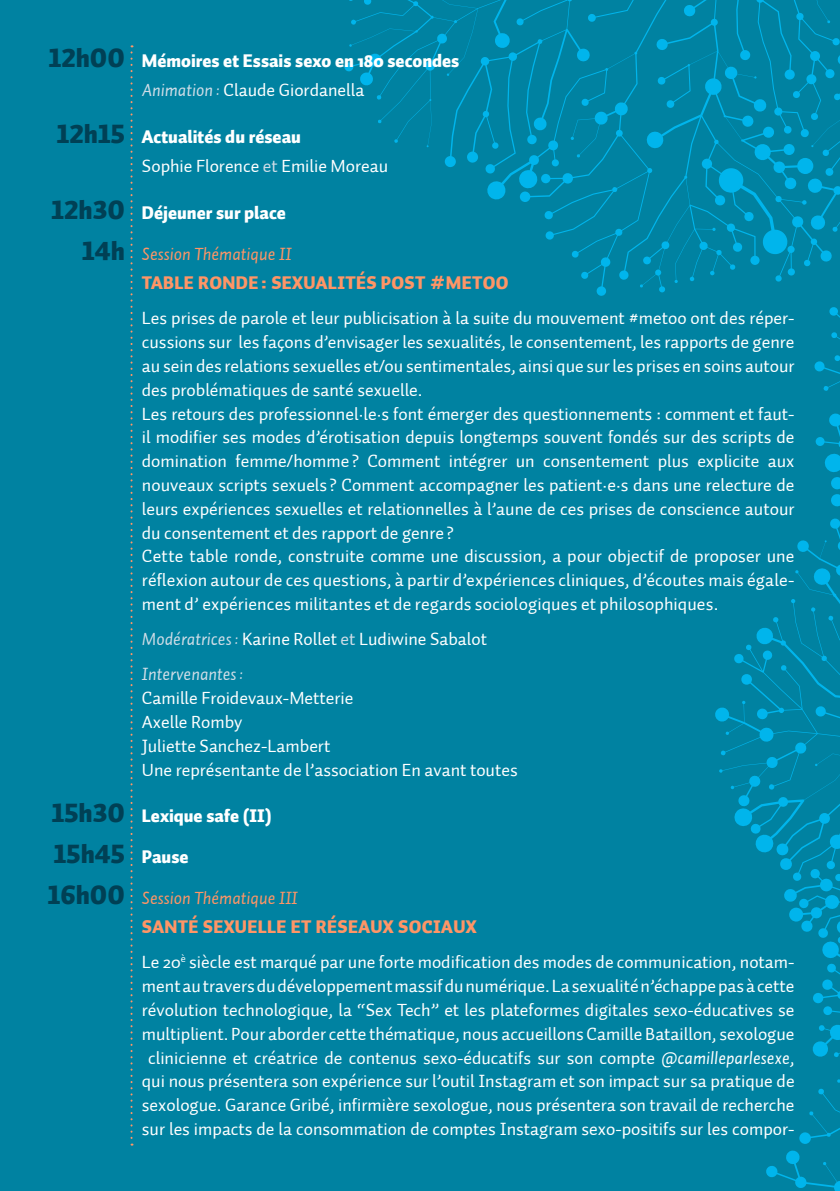
<style>
.page{position:relative;width:840px;height:1191px;background:#fff}
.page>*{position:absolute;margin:0;border:0;box-sizing:border-box;transform-origin:0 0}
.t1{font:26px "Auto 1 Black LF";color:#004055}
.t2{font:18px/23.8px "Auto 1";color:#fff}
.t3{font:900 18px/29.4px "Auto 1";letter-spacing:.02em;color:#ff9566}
.t4{font:900 18px/29.4px "Auto 1";color:#fff;text-align:center}
.t5{font:italic 18px/35.2px "Auto 1";color:#d0dde7}
.s1{font-family:"Auto 1 Black LF";font-weight:400;font-size:26px;color:#004055}
.s2{font-weight:400;font-style:italic;color:#d0dde7}
.s3{font-weight:400}
.s4{font-family:"Auto 1 Black LF";font-size:26px;color:#004055}
.s5{font-weight:900}
.s6{color:#d0dde7}
.s7{font-weight:400;font-style:italic}
.s8{font-family:"Verdana";font-weight:700}
.s9{font-style:normal;color:#fff}
.s10{font-style:normal}
.s11{font-family:"Auto 1";font-weight:900;font-size:18px;color:#fff}
.s12{font-style:italic}
</style>
<div class="page">
<div style="left:0;top:0;width:839px;height:1191px;background:#0082a1"></div>
<svg style="left:344px;top:0;width:369px;height:296px"></svg>
<svg style="left:713px;top:0;width:126px;height:1191px"></svg>
<svg style="left:130px;top:45px;width:2px;height:1100px"></svg>
<p class="t4" style="left:49px;top:47px;width:412px"><span class="s1">12h00</span> Mémoires et Essais sexo en 180 secondes<br><span class="s2">Animation :</span> <span class="s3">Claude Giordanella</span></p>
<p class="t2" style="left:142px;top:122px;width:248px;line-height:29.4px;text-indent:-85px"><span class="s4">12h15</span> <span class="s5">Actualités du réseau<br></span>Sophie Florence <span class="s6">et</span> Emilie Moreau</p>
<p class="t4" style="left:51px;top:199px;width:236px"><span class="s1">12h30</span> Déjeuner sur place</p>
<p class="t3" style="left:142px;top:239px;width:368px;text-indent:-60px"><span class="s1">14h</span> <span class="s7">Session Thématique II<br></span>Table ronde : Sexualités post <span class="s8">#</span>metoo</p>
<p class="t2" style="left:142px;top:307px;width:654px">Les prises de parole et leur publicisation à la suite du mouvement #metoo ont des réper&shy;cussions sur les façons d’envisager les sexualités, le consentement, les rapports de genre au sein des relations sexuelles et/ou sentimentales, ainsi que sur les prises en soins autour des problématiques de santé sexuelle.<br>Les retours des professionnel·le·s font émerger des questionnements : comment et faut&shy;il modifier ses modes d’érotisation depuis longtemps souvent fondés sur des scripts de domination femme/homme ? Comment intégrer un consentement plus explicite aux nouveaux scripts sexuels ? Comment accompagner les patient·e·s dans une relecture de leurs expériences sexuelles et relationnelles à l’aune de ces prises de conscience autour du consentement et des rapport de genre ?<br>Cette table ronde, construite comme une discussion, a pour objectif de proposer une réflexion autour de ces questions, à partir d’expériences cliniques, d’écoutes mais égale&shy;ment d’ expériences militantes et de regards sociologiques et philosophiques.</p>
<p class="t5" style="left:142px;top:621px;width:346px">Modératrices: <span class="s9">Karine Rollet</span> <span class="s10">et</span> <span class="s9">Ludiwine Sabalot<br></span>Intervenantes:</p>
<p class="t2" style="left:142px;top:686px;width:377px">Camille Froidevaux-Metterie<br>Axelle Romby<br>Juliette Sanchez-Lambert<br>Une représentante de l’association En avant toutes</p>
<p class="t4" style="left:52px;top:802px;width:221px"><span class="s1">15h30</span> Lexique safe (II)</p>
<h1 class="t1" style="left:54px;top:836px;width:136px">15h45 <span class="s11">Pause</span></h1>
<p class="t3" style="left:142px;top:883px;width:336px;text-indent:-94px"><span class="s1">16h00</span> <span class="s7">Session Thématique III<br></span>Santé sexuelle et réseaux sociaux</p>
<p class="t2" style="left:142px;top:950px;width:654px;text-align:center">Le 20<sup>è</sup> siècle est marqué par une forte modification des modes de communication, notam&shy;ment au travers du développement massif du numérique. La sexualité n’échappe pas à cette révolution technologique, la “Sex Tech” et les plateformes digitales sexo-éducatives se multiplient. Pour aborder cette thématique, nous accueillons Camille Bataillon, sexologue clinicienne et créatrice de contenus sexo-éducatifs sur son compte <span class="s12">@camilleparlesexe</span>, qui nous présentera son expérience sur l’outil Instagram et son impact sur sa pratique de sexologue. Garance Gribé, infirmière sexologue, nous présentera son travail de recherche sur les impacts de la consommation de comptes Instagram sexo-positifs sur les compor-</p>
</div>
